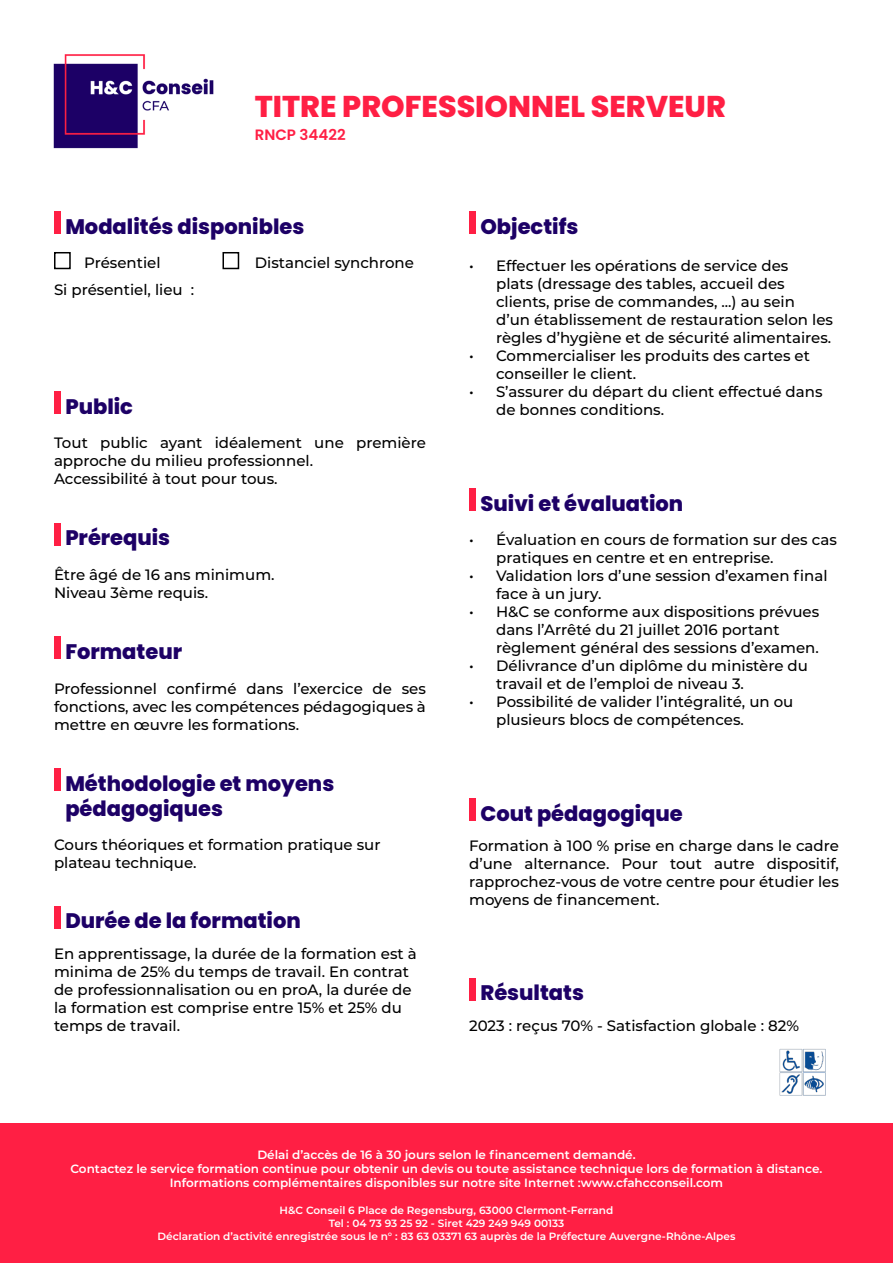
<style>
.page{position:relative;width:893px;height:1263px;background:#fff}
.page>*{position:absolute;margin:0;border:0;box-sizing:border-box;transform-origin:0 0}
.t1{font:800 30px "Poppins";color:#ff1f44}
.t2{font:800 21px/25.2px "Poppins";color:#1d0066}
.t3{font:500 15px/18px "Montserrat";color:#000}
.t4{font:600 15px "Poppins";color:#ff1f44}
.t5{font:600 12px/14.4px "Montserrat";color:#fff;text-align:center}
.t6{font:600 10.5px/12.6px "Montserrat";color:#fff;text-align:center}
</style>
<div class="page">
<img style="left:53px;top:54px;width:161px;height:95px">
<div style="left:54px;top:391px;width:7px;height:23px;background:#ff1f44"></div>
<div style="left:54px;top:523px;width:7px;height:22px;background:#ff1f44"></div>
<div style="left:54px;top:637px;width:7px;height:22px;background:#ff1f44"></div>
<div style="left:54px;top:768px;width:7px;height:23px;background:#ff1f44"></div>
<div style="left:469px;top:212px;width:7px;height:22px;background:#ff1f44"></div>
<div style="left:469px;top:488px;width:7px;height:23px;background:#ff1f44"></div>
<div style="left:0;top:1123px;width:893px;height:140px;background:#ff1f44"></div>
<img style="left:779px;top:1048px;width:47px;height:47px">
<div style="left:54px;top:212px;width:7px;height:22px;background:#ff1f44"></div>
<div style="left:469px;top:799px;width:7px;height:22px;background:#ff1f44"></div>
<div style="left:469px;top:978px;width:7px;height:23px;background:#ff1f44"></div>
<div style="left:54px;top:906px;width:7px;height:23px;background:#ff1f44"></div>
<div style="left:54px;top:252px;width:17px;height:17px;border:2px solid #000"></div>
<div style="left:222px;top:252px;width:17px;height:17px;border:2px solid #000"></div>
<h1 class="t1" style="left:255px;top:91px;width:473px">TITRE PROFESSIONNEL SERVEUR</h1>
<p class="t4" style="left:255px;top:126px;width:92px">RNCP 34422</p>
<h2 class="t2" style="left:65px;top:215px;width:241px">Modalités disponibles</h2>
<p class="t3" style="left:84px;top:254px;width:78px">Présentiel</p>
<p class="t3" style="left:255px;top:254px;width:161px">Distanciel synchrone</p>
<p class="t3" style="left:54px;top:281px;width:142px">Si présentiel, lieu :</p>
<h2 class="t2" style="left:65px;top:395px;width:69px">Public</h2>
<p class="t3" style="left:54px;top:434px;width:373px">Tout public ayant idéalement une première approche du milieu professionnel.<br>Accessibilité à tout pour tous.</p>
<h2 class="t2" style="left:65px;top:527px;width:106px">Prérequis</h2>
<p class="t3" style="left:54px;top:566px;width:222px">Être âgé de 16 ans minimum.<br>Niveau 3ème requis.</p>
<h2 class="t2" style="left:65px;top:640px;width:118px">Formateur</h2>
<p class="t3" style="left:54px;top:680px;width:373px;text-align:justify">Professionnel confirmé dans l’exercice de ses fonctions, avec les compétences pédagogiques à mettre en œuvre les formations.</p>
<h2 class="t2" style="left:65px;top:772px;width:270px">Méthodologie et moyens pédagogiques</h2>
<p class="t3" style="left:54px;top:835px;width:328px">Cours théoriques et formation pratique sur plateau technique.</p>
<h2 class="t2" style="left:65px;top:910px;width:237px">Durée de la formation</h2>
<p class="t3" style="left:54px;top:944px;width:364px">En apprentissage, la durée de la formation est à minima de 25% du temps de travail. En contrat de professionnalisation ou en proA, la durée de la formation est comprise entre 15% et 25% du temps de travail.</p>
<h2 class="t2" style="left:480px;top:215px;width:100px">Objectifs</h2>
<p class="t3" style="left:496px;top:257px;width:338px;text-indent:-27px">• Effectuer les opérations de service des<br>plats (dressage des tables, accueil des clients, prise de commandes, ...) au sein<br>d’un établissement de restauration selon les règles d’hygiène et de sécurité alimentaires.</p>
<p class="t3" style="left:496px;top:347px;width:315px;text-indent:-27px">• Commercialiser les produits des cartes et conseiller le client.</p>
<p class="t3" style="left:496px;top:383px;width:328px;text-indent:-27px">• S’assurer du départ du client effectué dans de bonnes conditions.</p>
<h2 class="t2" style="left:480px;top:492px;width:204px">Suivi et évaluation</h2>
<p class="t3" style="left:496px;top:531px;width:342px;text-indent:-27px">• Évaluation en cours de formation sur des cas pratiques en centre et en entreprise.</p>
<p class="t3" style="left:496px;top:567px;width:333px;text-indent:-27px">• Validation lors d’une session d’examen final face à un jury.</p>
<p class="t3" style="left:496px;top:603px;width:325px;text-indent:-27px">• H&amp;C se conforme aux dispositions prévues dans l’Arrêté du 21 juillet 2016 portant règlement général des sessions d’examen.</p>
<p class="t3" style="left:496px;top:657px;width:313px;text-indent:-27px">• Délivrance d’un diplôme du ministère du travail et de l’emploi de niveau 3.</p>
<p class="t3" style="left:496px;top:693px;width:299px;text-indent:-27px">• Possibilité de valider l’intégralité, un ou plusieurs blocs de compétences.</p>
<h2 class="t2" style="left:480px;top:802px;width:204px">Cout pédagogique</h2>
<p class="t3" style="left:469px;top:837px;width:371px;text-align:justify">Formation à 100 % prise en charge dans le cadre d’une alternance. Pour tout autre dispositif, rapprochez-vous de votre centre pour étudier les moyens de financement.</p>
<h2 class="t2" style="left:480px;top:982px;width:105px">Résultats</h2>
<p class="t3" style="left:469px;top:1016px;width:332px">2023 : reçus 70% - Satisfaction globale : 82%</p>
<p class="t5" style="left:70px;top:1148px;width:753px">Délai d’accès de 16 à 30 jours selon le financement demandé.<br>Contactez le service formation continue pour obtenir un devis ou toute assistance technique lors de formation à distance.<br>Informations complémentaires disponibles sur notre site Internet :www.cfahcconseil.com</p>
<p class="t6" style="left:158px;top:1205px;width:579px">H&amp;C Conseil 6 Place de Regensburg, 63000 Clermont-Ferrand<br>Tel : 04 73 93 25 92 - Siret 429 249 949 00133<br>Déclaration d’activité enregistrée sous le n° : 83 63 03371 63 auprès de la Préfecture Auvergne-Rhône-Alpes</p>
</div>
